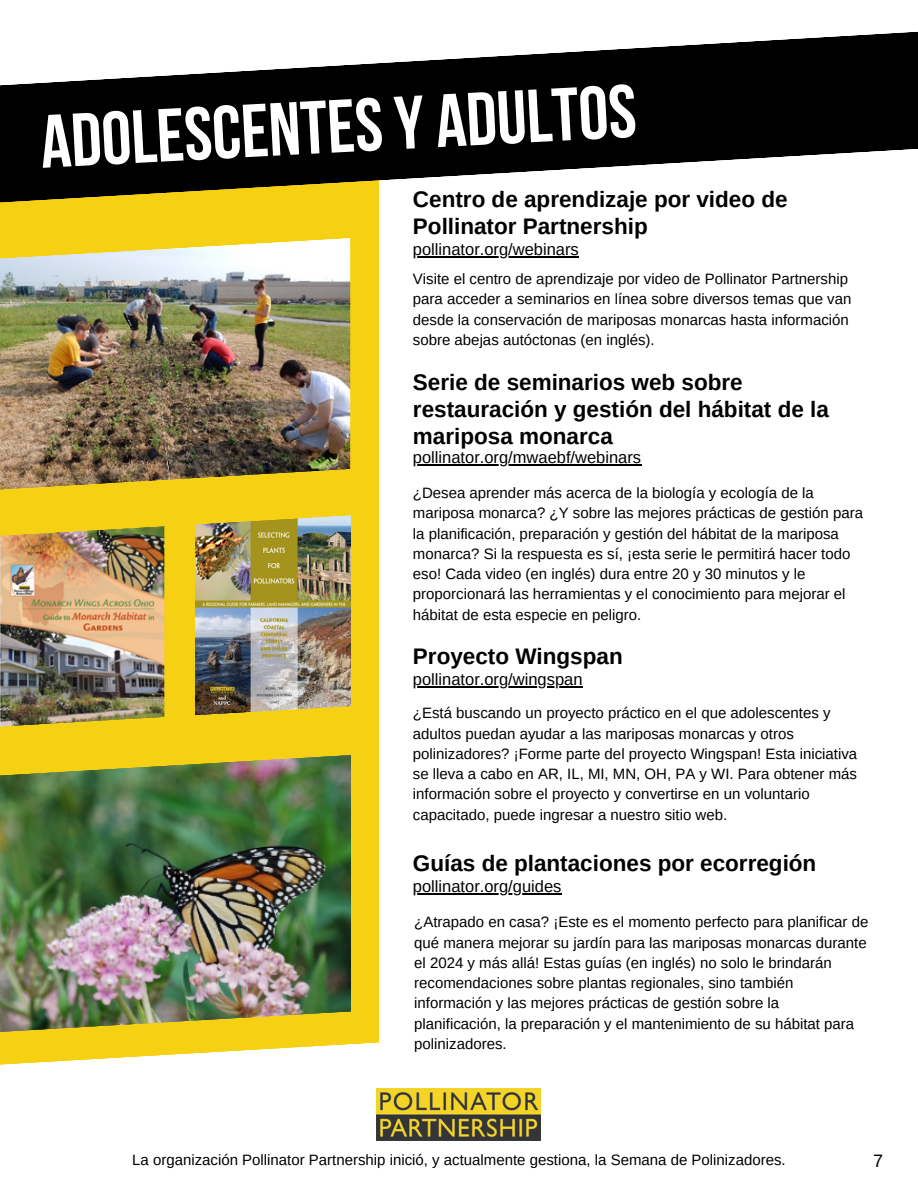
<style>
.page{position:relative;width:918px;height:1188px;background:#fff}
.page>*{position:absolute;margin:0;border:0;box-sizing:border-box;transform-origin:0 0}
.t1{font:700 75px "Bebas Neue";color:#fff}
.t2{font:700 22.5px/27px "Arimo";color:#000}
.t3{font:18px "Arimo";color:#000}
.t4{font:16.5px "Arimo";color:#000}
.t5{font:15px/20.2px "Arimo";color:#000}
</style>
<div class="page">
<div style="left:0;top:124px;width:378px;height:932px;background:#f6d013"></div>
<img style="left:0;top:777px;width:351px;height:233px">
<svg style="left:0;top:31px;width:918px;height:173px;fill:#000"></svg>
<img style="left:0;top:260px;width:350px;height:208px">
<svg style="left:0;top:182px;width:368px;height:78px"></svg>
<img style="left:0;top:537px;width:164px;height:168px">
<img style="left:195px;top:537px;width:156px;height:168px">
<img style="left:0;top:468px;width:351px;height:69px">
<img style="left:0;top:705px;width:351px;height:72px">
<img style="left:377px;top:1089px;width:164px;height:52px">
<hr style="left:413px;top:256px;width:166px;height:1px;background:#000">
<hr style="left:413px;top:464px;width:228px;height:1px;background:#000">
<hr style="left:413px;top:686px;width:170px;height:1px;background:#000">
<hr style="left:413px;top:893px;width:148px;height:2px;background:#000">
<svg style="left:0;top:1010px;width:397px;height:95px"></svg>
<p class="t1" style="left:39px;top:112px;width:598px;rotate:-3deg">Adolescentesy adultos</p>
<p class="t2" style="left:413px;top:186px;width:376px">Centro de aprendizaje por video de<br>Pollinator Partnership</p>
<p class="t4" style="left:413px;top:240px;width:167px">pollinator.org/webinars</p>
<p class="t5" style="left:413px;top:269px;width:440px">Visite el centro de aprendizaje por video de Pollinator Partnership para acceder a seminarios en línea sobre diversos temas que van desde la conservación de mariposas monarcas hasta información sobre abejas autóctonas (en inglés).</p>
<p class="t2" style="left:413px;top:368px;width:417px">Serie de seminarios web sobre restauración y gestión del hábitat de la mariposa monarca</p>
<p class="t4" style="left:413px;top:448px;width:230px">pollinator.org/mwaebf/webinars</p>
<p class="t5" style="left:413px;top:483px;width:452px">¿Desea aprender más acerca de la biología y ecología de la mariposa monarca? ¿Y sobre las mejores prácticas de gestión para la planificación, preparación y gestión del hábitat de la mariposa monarca? Si la respuesta es sí, ¡esta serie le permitirá hacer todo eso! Cada video (en inglés) dura entre 20 y 30 minutos y le proporcionará las herramientas y el conocimiento para mejorar el hábitat de esta especie en peligro.</p>
<p class="t2" style="left:413px;top:643px;width:211px">Proyecto Wingspan</p>
<p class="t4" style="left:413px;top:670px;width:171px">pollinator.org/wingspan</p>
<p class="t5" style="left:413px;top:703px;width:446px">¿Está buscando un proyecto práctico en el que adolescentes y adultos puedan ayudar a las mariposas monarcas y otros polinizadores? ¡Forme parte del proyecto Wingspan! Esta iniciativa se lleva a cabo en AR, IL, MI, MN, OH, PA y WI. Para obtener más información sobre el proyecto y convertirse en un voluntario capacitado, puede ingresar a nuestro sitio web.</p>
<p class="t2" style="left:413px;top:850px;width:405px">Guías de plantaciones por ecorregión</p>
<p class="t4" style="left:413px;top:877px;width:150px">pollinator.org/guides</p>
<p class="t5" style="left:414px;top:912px;width:456px">¿Atrapado en casa? ¡Este es el momento perfecto para planificar de qué manera mejorar su jardín para las mariposas monarcas durante el 2024 y más allá! Estas guías (en inglés) no solo le brindarán recomendaciones sobre plantas regionales, sino también información y las mejores prácticas de gestión sobre la planificación, la preparación y el mantenimiento de su hábitat para polinizadores.</p>
<p class="t5" style="left:132px;top:1149px;width:655px">La organización Pollinator Partnership inició, y actualmente gestiona, la Semana de Polinizadores.</p>
<p class="t3" style="left:873px;top:1151px;width:12px">7</p>
</div>
